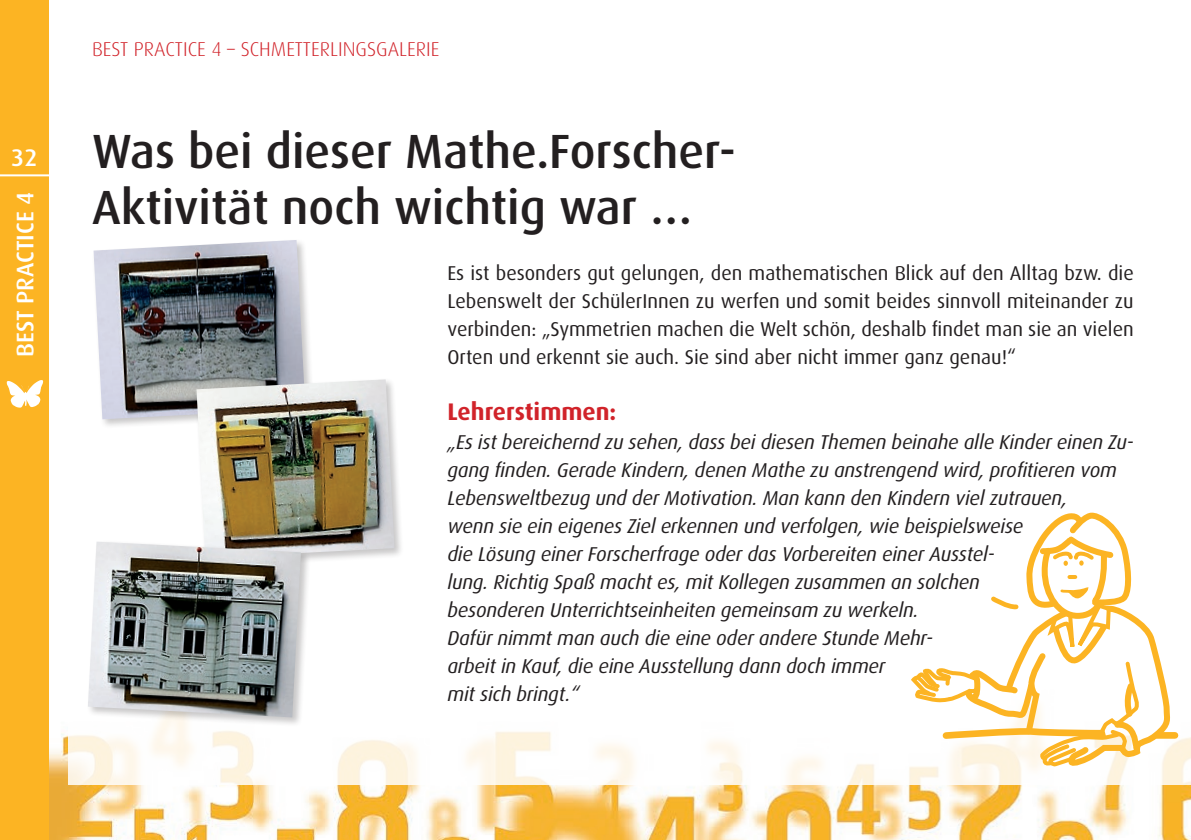
<style>
.page{position:relative;width:1191px;height:840px;background:#fff}
.page>*{position:absolute;margin:0;border:0;box-sizing:border-box;transform-origin:0 0}
.t1{font:500 48px/56px "Dax";color:#231f20}
.t2{font:700 24px "Dax";color:#d1232a}
.t3{font:500 24px "Dax";color:#fff}
.t4{font:italic 20px/28px "Dax";letter-spacing:-.01em;color:#231f20}
.t5{font:20px/28px "Dax";color:#231f20;text-align:justify}
.t6{font:300 20px "Dax";color:#d1232a}
.s1{font-size:24px;color:#fff}
</style>
<div class="page">
<img style="left:49px;top:733px;width:1142px;height:106px">
<div style="left:68px;top:28px;width:1123px;height:756px;background:#fff"></div>
<div style="left:0;top:0;width:49px;height:839px;background:#fcb423"></div>
<hr style="left:0;top:174px;width:50px;height:2px;background:#fff">
<svg style="left:1172px;top:732px;width:3px;height:6px"></svg>
<svg style="left:909px;top:512px;width:263px;height:298px"></svg>
<div style="left:91px;top:237px;width:224px;height:192px;background:#231f20;opacity:.25"></div>
<img style="left:94px;top:240px;width:211px;height:179px">
<div style="left:194px;top:377px;width:210px;height:191px;background:#231f20;opacity:.25"></div>
<img style="left:196px;top:379px;width:198px;height:178px">
<div style="left:86px;top:539px;width:225px;height:188px;background:#231f20;opacity:.25"></div>
<img style="left:88px;top:541px;width:213px;height:176px">
<svg style="left:7px;top:380px;width:36px;height:27px"></svg>
<p class="t6" style="left:92px;top:38px;width:349px">BEST PRACTICE 4 – SCHMETTERLINGSGALERIE</p>
<h1 class="t1" style="left:92px;top:124px;width:645px;text-indent:-81px"><span class="s1">32</span> Was bei dieser Mathe.Forscher-<br>Aktivität noch wichtig war …</h1>
<p class="t5" style="left:447px;top:259px;width:688px">Es ist besonders gut gelungen, den mathematischen Blick auf den Alltag bzw. die Lebenswelt der SchülerInnen zu werfen und somit beides sinnvoll miteinander zu verbinden: „Symmetrien machen die Welt schön, deshalb findet man sie an vielen Orten und erkennt sie auch. Sie sind aber nicht immer ganz genau!“</p>
<p class="t2" style="left:447px;top:398px;width:170px">Lehrerstimmen:</p>
<p class="t4" style="left:447px;top:427px;width:688px">„Es ist bereichernd zu sehen, dass bei diesen Themen beinahe alle Kinder einen Zu&shy;gang finden. Gerade Kindern, denen Mathe zu anstrengend wird, profitieren vom Lebensweltbezug und der Motivation. Man kann den Kindern viel zutrauen,<br>wenn sie ein eigenes Ziel erkennen und verfolgen, wie beispielsweise<br>die Lösung einer Forscherfrage oder das Vorbereiten einer Ausstel-<br>lung. Richtig Spaß macht es, mit Kollegen zusammen an solchen<br>besonderen Unterrichtseinheiten gemeinsam zu werkeln.<br>Dafür nimmt man auch die eine oder andere Stunde Mehr-<br>arbeit in Kauf, die eine Ausstellung dann doch immer<br>mit sich bringt.“</p>
<p class="t3" style="left:12px;top:356px;width:166px;rotate:-90deg">BEST PRACTICE 4</p>
</div>
